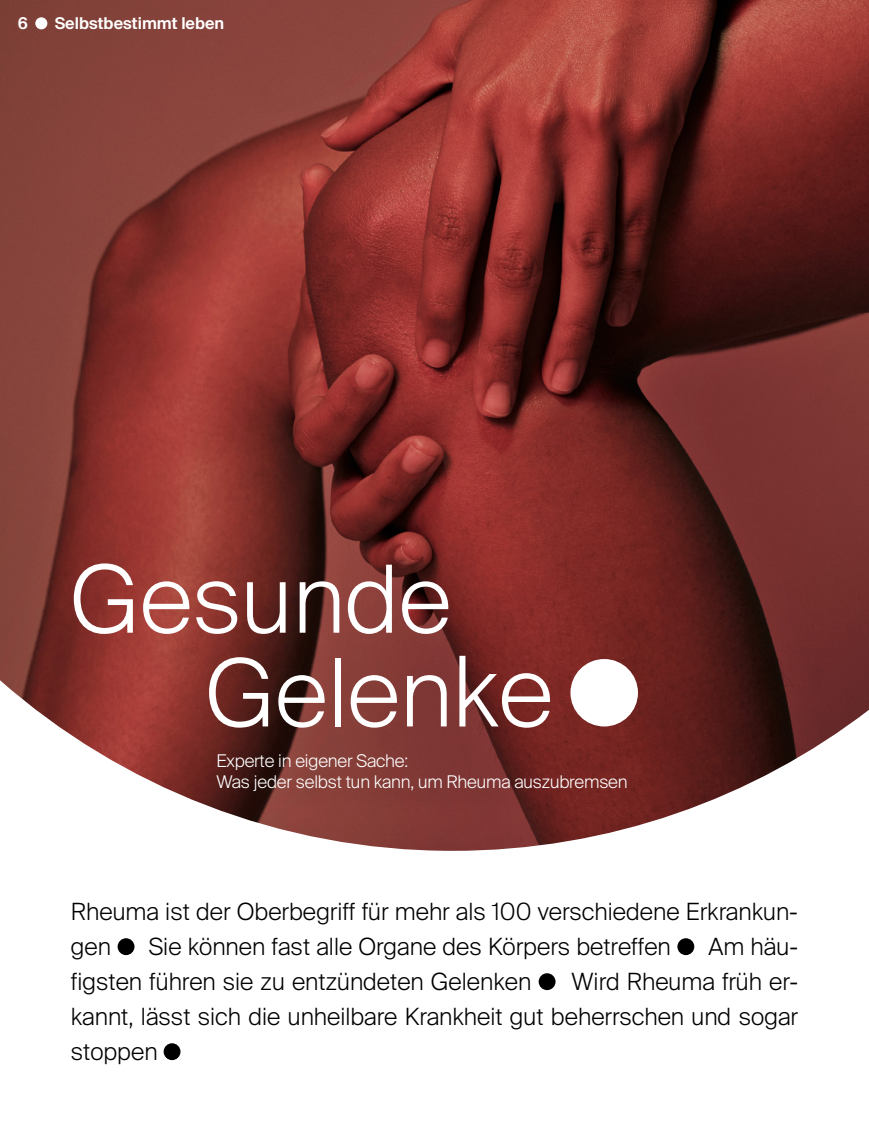
<style>
.page{position:relative;width:869px;height:1134px;background:#fff}
.page>*{position:absolute;margin:0;border:0;box-sizing:border-box;transform-origin:0 0}
.t1{font:300 93.88px/93.8px "Suisse Intl";color:#fff}
.t2{font:300 23.75px/35px "Suisse Intl";color:#000}
.t3{font:300 17.5px/21px "Suisse Intl";letter-spacing:-.01em;color:#fff}
.t4{font:600 16.25px "Suisse Intl";color:#fff}
.s1{font-size:97.5px}
</style>
<div class="page">
<img style="left:0;top:0;width:868px;height:851px">
<div style="left:117px;top:938px;width:17px;height:17px;background:#000;border-radius:50%"></div>
<div style="left:677px;top:938px;width:17px;height:17px;background:#000;border-radius:50%"></div>
<div style="left:538px;top:973px;width:17px;height:17px;background:#000;border-radius:50%"></div>
<div style="left:163px;top:1043px;width:17px;height:17px;background:#000;border-radius:50%"></div>
<div style="left:570px;top:659px;width:67px;height:67px;background:#fff;border-radius:50%"></div>
<div style="left:35px;top:17px;width:12px;height:12px;background:#fff;border-radius:50%"></div>
<p class="t4" style="left:18px;top:14px;width:12px">6</p>
<p class="t4" style="left:55px;top:14px;width:171px">Selbstbestimmt leben</p>
<h1 class="t1" style="left:205px;top:553px;width:349px;text-indent:-135px">Gesunde<br>Gelen<span class="s1">ke</span></h1>
<p class="t3" style="left:216px;top:750px;width:412px">Experte in eigener Sache:<br>Was jeder selbst tun kann, um Rheuma auszubremsen</p>
<p class="t2" style="left:71px;top:894px;width:728px">Rheuma ist der Oberbegriff für mehr als 100 verschiedene Erkrankun&shy;gen</p>
<p class="t2" style="left:149px;top:929px;width:523px">Sie können fast alle Organe des Körpers betreffen</p>
<p class="t2" style="left:708px;top:929px;width:91px">Am häu-</p>
<p class="t2" style="left:71px;top:964px;width:461px">figsten führen sie zu entzündeten Gelenken</p>
<p class="t2" style="left:71px;top:964px;width:728px;text-align:justify;text-indent:500px">Wird Rheuma früh er&shy;kannt, lässt sich die unheilbare Krankheit gut beherrschen und sogar stoppen</p>
</div>
